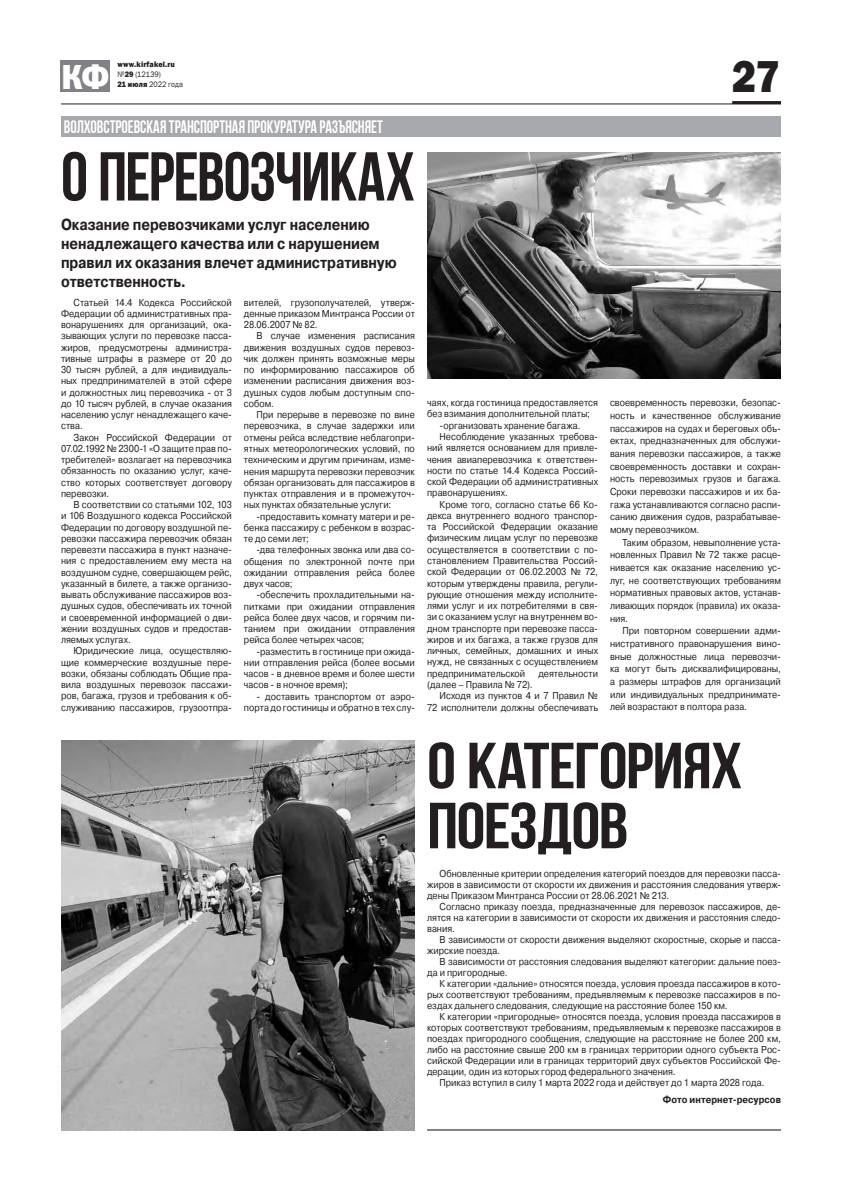
<style>
.page{position:relative;width:842px;height:1191px;background:#fff}
.page>*{position:absolute;margin:0;border:0;box-sizing:border-box;transform-origin:0 0}
.text_body{font:700 68.9px "Bebas Neue";letter-spacing:-.02em;color:#231f20}
.text_body-2{font:700 65px/60px "Bebas Neue";letter-spacing:-.02em;color:#231f20;scale:1.12 1}
.zag_25{font:45px "Franklin Gothic Heavy C";color:#231f20;scale:.9 1}
.zag_25-2{font:35px "Franklin Gothic Heavy C";color:#fff;scale:.9 1}
.text_body-3{font:700 18px "Bebas Neue";letter-spacing:-.005em;color:#fff;scale:.9 1}
.text_body-4{font:700 16px "Pragmatica C";letter-spacing:-.005em;color:#231f20;scale:.86 1}
.text_body-5{font:10px/11.2px "Pragmatica C";color:#231f20;text-align:justify;scale:.9 1}
.text_body-6{font:700 10px "Pragmatica C";letter-spacing:.01em;color:#231f20;scale:.9 1}
.text_rub_lev{font:8px "Franklin Gothic Book C";letter-spacing:.01em;color:#231f20;scale:.9 1}
.text_rub_lev-2{font:8px "Franklin Gothic Heavy C";letter-spacing:.02em;color:#231f20;scale:.9 1}
.s1{font-family:"Franklin Gothic Heavy C"}
</style>
<div class="page">
<hr style="left:61px;top:104px;width:720px;height:1px;background:#231f20">
<hr style="left:732px;top:101px;width:49px;height:3px;background:#231f20">
<div style="left:61px;top:60px;width:49px;height:32px;background:#808285"></div>
<hr style="left:427px;top:1129px;width:354px;height:2px;background:#808285">
<div style="left:61px;top:116px;width:720px;height:20px;background:#a8a9ad"></div>
<img style="left:427px;top:152px;width:354px;height:226px">
<img style="left:61px;top:740px;width:354px;height:391px">
<p class="zag_25-2" style="left:61px;top:57px;width:55px">КФ</p>
<p class="text_rub_lev-2" style="left:117px;top:59px;width:65px">www.kirfakel.ru</p>
<p class="text_rub_lev" style="left:117px;top:69px;width:50px">№<span class="s1">29</span> (12139)</p>
<p class="text_rub_lev" style="left:117px;top:79px;width:74px"><span class="s1">21 июля</span> 2022 года</p>
<p class="text_body-3" style="left:64px;top:117px;width:356px">Волховстроевская транспортная прокуратура разъясняет</p>
<p class="text_body" style="left:61px;top:139px;width:355px">О перевозчиках</p>
<p class="text_body-4" style="left:61px;top:215px;width:360px">Оказание перевозчиками услуг населению</p>
<p class="text_body-4" style="left:61px;top:234px;width:372px">ненадлежащего качества или с нарушением</p>
<p class="text_body-4" style="left:61px;top:253px;width:392px">правил их оказания влечет административную</p>
<p class="text_body-4" style="left:61px;top:272px;width:147px">ответственность.</p>
<p class="text_body-5" style="left:61px;top:296px;width:191px;text-indent:12px">Статьей 14.4 Кодекса Российской Федерации об административных пра&shy;вонарушениях для организаций, ока&shy;зывающих услуги по перевозке пасса&shy;жиров, предусмотрены администра&shy;тивные штрафы в размере от 20 до 30 тысяч рублей, а для индивидуаль&shy;ных предпринимателей в этой сфере и должностных лиц перевозчика - от 3 до 10 тысяч рублей, в случае оказания населению услуг ненадлежащего каче&shy;ства.</p>
<p class="text_body-5" style="left:61px;top:431px;width:191px;text-indent:12px">Закон Российской Федерации от 07.02.1992 № 2300-1 «О защите прав по&shy;требителей» возлагает на перевозчика обязанность по оказанию услуг, каче&shy;ство которых соответствует договору перевозки.</p>
<p class="text_body-5" style="left:61px;top:499px;width:191px;text-indent:12px">В соответствии со статьями 102, 103 и 106 Воздушного кодекса Российской Федерации по договору воздушной пе&shy;ревозки пассажира перевозчик обязан перевезти пассажира в пункт назначе&shy;ния с предоставлением ему места на воздушном судне, совершающем рейс, указанный в билете, а также организо&shy;вывать обслуживание пассажиров воз&shy;душных судов, обеспечивать их точной и своевременной информацией о дви&shy;жении воздушных судов и предостав&shy;ляемых услугах.</p>
<p class="text_body-5" style="left:61px;top:645px;width:191px;text-indent:12px">Юридические лица, осуществляю&shy;щие коммерческие воздушные пере&shy;возки, обязаны соблюдать Общие пра&shy;вила воздушных перевозок пассажи&shy;ров, багажа, грузов и требования к об&shy;служиванию пассажиров, грузоотпра-</p>
<p class="text_body-5" style="left:244px;top:297px;width:191px">вителей, грузополучателей, утверж&shy;денные приказом Минтранса России от 28.06.2007 № 82.</p>
<p class="text_body-5" style="left:244px;top:330px;width:191px;text-indent:12px">В случае изменения расписания движения воздушных судов перевоз&shy;чик должен принять возможные меры по информированию пассажиров об изменении расписания движения воз&shy;душных судов любым доступным спо&shy;собом.</p>
<p class="text_body-5" style="left:244px;top:409px;width:191px;text-indent:12px">При перерыве в перевозке по вине перевозчика, в случае задержки или отмены рейса вследствие неблагопри&shy;ятных метеорологических условий, по техническим и другим причинам, изме&shy;нения маршрута перевозки перевозчик обязан организовать для пассажиров в пунктах отправления и в промежуточ&shy;ных пунктах обязательные услуги:</p>
<p class="text_body-5" style="left:244px;top:510px;width:191px;text-indent:12px">-предоставить комнату матери и ре&shy;бенка пассажиру с ребенком в возрас&shy;те до семи лет;</p>
<p class="text_body-5" style="left:244px;top:544px;width:191px;text-indent:12px">-два телефонных звонка или два со&shy;общения по электронной почте при ожидании отправления рейса более двух часов;</p>
<p class="text_body-5" style="left:244px;top:589px;width:191px;text-indent:12px">-обеспечить прохладительными на&shy;питками при ожидании отправления рейса более двух часов, и горячим пи&shy;танием при ожидании отправления рейса более четырех часов;</p>
<p class="text_body-5" style="left:244px;top:645px;width:191px;text-indent:12px">-разместить в гостинице при ожида&shy;нии отправления рейса (более восьми часов - в дневное время и более шести часов - в ночное время);</p>
<p class="text_body-5" style="left:244px;top:690px;width:191px;text-align:right">- доставить транспортом от аэро&shy;порта до гостиницы и обратно в тех слу-</p>
<p class="zag_25" style="left:731px;top:51px;width:55px">27</p>
<p class="text_body-5" style="left:610px;top:396px;width:191px;line-height:12.7px">своевременность перевозки, безопас&shy;ность и качественное обслуживание пассажиров на судах и береговых объ&shy;ектах, предназначенных для обслужи&shy;вания перевозки пассажиров, а также своевременность доставки и сохран&shy;ность перевозимых грузов и багажа.<br>Сроки перевозки пассажиров и их ба&shy;гажа устанавливаются согласно распи&shy;санию движения судов, разрабатывае&shy;мому перевозчиком.</p>
<p class="text_body-5" style="left:610px;top:536px;width:191px;line-height:12.7px;text-indent:12px">Таким образом, невыполнение уста&shy;новленных Правил № 72 также расце&shy;нивается как оказание населению ус&shy;луг, не соответствующих требованиям нормативных правовых актов, устанав&shy;ливающих порядок (правила) их оказа&shy;ния.</p>
<p class="text_body-5" style="left:610px;top:624px;width:191px;line-height:12.7px;text-indent:12px">При повторном совершении адми&shy;нистративного правонарушения вино&shy;вные должностные лица перевозчи&shy;ка могут быть дисквалифицированы, а размеры штрафов для организаций или индивидуальных предпринимате&shy;лей возрастают в полтора раза.</p>
<p class="text_body-2" style="left:427px;top:734px;width:283px">О категориях поездов</p>
<p class="text_body-5" style="left:427px;top:397px;width:191px">чаях, когда гостиница предоставляется без взимания дополнительной платы;</p>
<p class="text_body-5" style="left:440px;top:420px;width:158px">-организовать хранение багажа.</p>
<p class="text_body-5" style="left:427px;top:431px;width:191px;text-indent:12px">Несоблюдение указанных требова&shy;ний является основанием для привле&shy;чения авиаперевозчика к ответствен&shy;ности по статье 14.4 Кодекса Россий&shy;ской Федерации об административных правонарушениях.</p>
<p class="text_body-5" style="left:427px;top:498px;width:191px;text-indent:12px">Кроме того, согласно статье 66 Ко&shy;декса внутреннего водного транспор&shy;та Российской Федерации оказание физическим лицам услуг по перевозке осуществляется в соответствии с по&shy;становлением Правительства Россий&shy;ской Федерации от 06.02.2003 № 72, которым утверждены правила, регули&shy;рующие отношения между исполните&shy;лями услуг и их потребителями в свя&shy;зи с оказанием услуг на внутреннем во&shy;дном транспорте при перевозке пасса&shy;жиров и их багажа, а также грузов для личных, семейных, домашних и иных нужд, не связанных с осуществлением предпринимательской</p>
<p class="text_body-5" style="left:538px;top:668px;width:68px">деятельности</p>
<p class="text_body-5" style="left:427px;top:679px;width:119px">(далее – Правила № 72).</p>
<p class="text_body-5" style="left:427px;top:690px;width:191px;text-align:right">Исходя из пунктов 4 и 7 Правил №<br>72 исполнители должны обеспечивать</p>
<p class="text_body-5" style="left:427px;top:868px;width:395px;text-indent:12px">Обновленные критерии определения категорий поездов для перевозки пасса&shy;жиров в зависимости от скорости их движения и расстояния следования утверж&shy;дены Приказом Минтранса России от 28.06.2021 № 213.</p>
<p class="text_body-5" style="left:427px;top:901px;width:395px;text-indent:12px">Согласно приказу поезда, предназначенные для перевозок пассажиров, де&shy;лятся на категории в зависимости от скорости их движения и расстояния следо&shy;вания.</p>
<p class="text_body-5" style="left:427px;top:934px;width:395px;text-indent:12px">В зависимости от скорости движения выделяют скоростные, скорые и пасса&shy;жирские поезда.</p>
<p class="text_body-5" style="left:427px;top:956px;width:395px;text-indent:12px">В зависимости от расстояния следования выделяют категории: дальние поез&shy;да и пригородные.</p>
<p class="text_body-5" style="left:427px;top:978px;width:395px;text-indent:12px">К категории «дальние» относятся поезда, условия проезда пассажиров в кото&shy;рых соответствуют требованиям, предъявляемым к перевозке пассажиров в по&shy;ездах дальнего следования, следующие на расстояние более 150 км.</p>
<p class="text_body-5" style="left:427px;top:1011px;width:395px;text-indent:12px">К категории «пригородные» относятся поезда, условия проезда пассажиров в которых соответствуют требованиям, предъявляемым к перевозке пассажиров в поездах пригородного сообщения, следующие на расстояние не более 200 км, либо на расстояние свыше 200 км в границах территории одного субъекта Рос&shy;сийской Федерации или в границах территорий двух субъектов Российской Фе&shy;дерации, один из которых город федерального значения.</p>
<p class="text_body-5" style="left:440px;top:1077px;width:362px">Приказ вступил в силу 1 марта 2022 года и действует до 1 марта 2028 года.</p>
<p class="text_body-6" style="left:663px;top:1093px;width:133px">Фото интернет-ресурсов</p>
</div>
